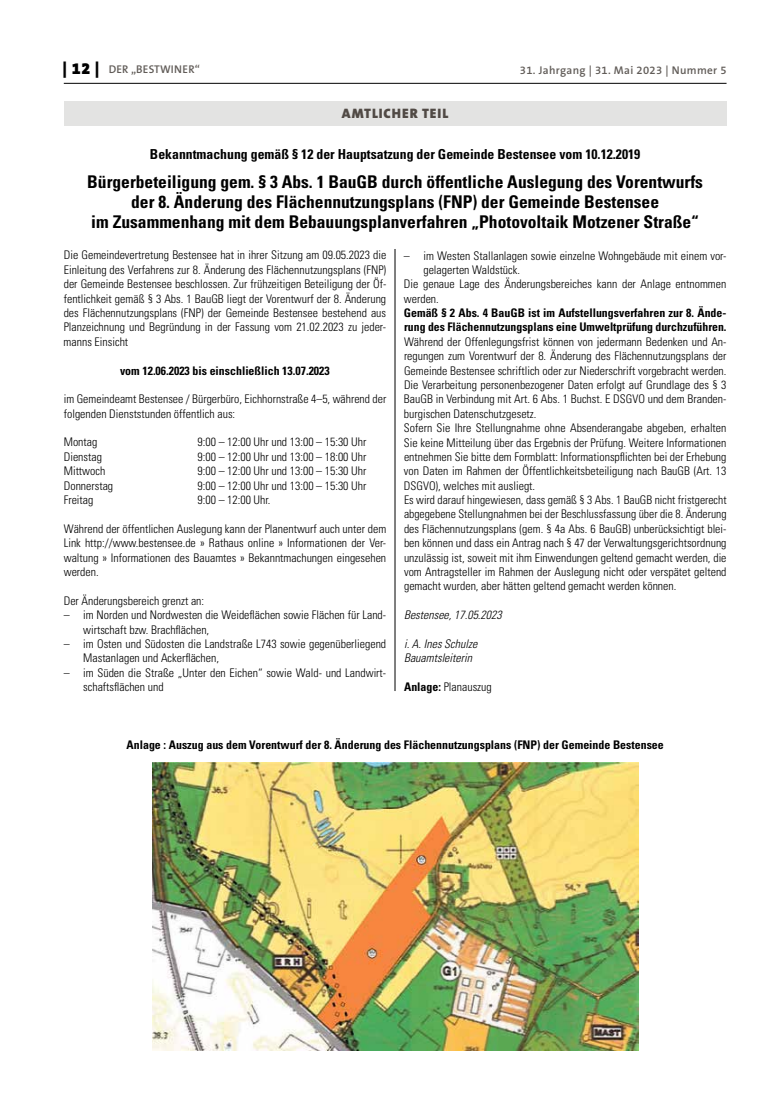
<style>
.page{position:relative;width:762px;height:1117px;background:#fff}
.page>*{position:absolute;margin:0;border:0;box-sizing:border-box;transform-origin:0 0}
.t1{font:700 condensed 17.5px/20px "Univers";color:#000;text-align:center}
.t2{font:700 condensed 13.75px "Univers";color:#000}
.t3{font:900 13.75px "The Sans B W9";letter-spacing:.07em;color:#514a45}
.t4{font:300 condensed 11.88px/14.4px "Univers";color:#000}
.t5{font:700 condensed 11.88px/14.2px "Univers";color:#000}
.t6{font:italic 300 condensed 11.88px/14.4px "Univers";color:#000}
.t7{font:600 11.25px "The Sans B W6";letter-spacing:.03em;color:#615c58}
.s1{font-family:"The Serif B W9";font-weight:900;font-size:16.25px;color:#000}
.s2{font-weight:700}
</style>
<div class="page">
<hr style="left:64px;top:83px;width:662px;height:1px;background:#000">
<div style="left:64px;top:101px;width:662px;height:25px;background:#e3e3e2"></div>
<hr style="left:395px;top:249px;width:1px;height:442px;background:#000">
<img style="left:152px;top:762px;width:486px;height:288px">
<p class="t7" style="left:63px;top:62px;width:139px"><span class="s1">| 12 |</span> Der „Bestwiner“</p>
<p class="t7" style="left:520px;top:62px;width:208px">31. Jahrgang | 31. Mai 2023 | Nummer 5</p>
<p class="t3" style="left:342px;top:104px;width:108px">AMTLICHER TEIL</p>
<p class="t2" style="left:150px;top:145px;width:492px">Bekanntmachung gemäß § 12 der Hauptsatzung der Gemeinde Bestensee vom 10.12.2019</p>
<p class="t1" style="left:87px;top:171px;width:617px">Bürgerbeteiligung gem. § 3 Abs. 1 BauGB durch öffentliche Auslegung des Vorentwurfs der 8. Änderung des Flächennutzungsplans (FNP) der Gemeinde Bestensee<br>im Zusammenhang mit dem Bebauungsplanverfahren „Photovoltaik Motzener Straße“</p>
<p class="t4" style="left:64px;top:248px;width:324px;text-align:justify">Die Gemeindevertretung Bestensee hat in ihrer Sitzung am 09.05.2023 die Einleitung des Verfahrens zur 8. Änderung des Flächennutzungsplans (FNP) der Gemeinde Bestensee beschlossen. Zur frühzeitigen Beteiligung der Öf&shy;fentlichkeit gemäß § 3 Abs. 1 BauGB liegt der Vorentwurf der 8. Änderung des Flächennutzungsplans (FNP) der Gemeinde Bestensee bestehend aus Planzeichnung und Begründung in der Fassung vom 21.02.2023 zu jeder&shy;manns Einsicht</p>
<p class="t5" style="left:120px;top:363px;width:211px">vom 12.06.2023 bis einschließlich 13.07.2023</p>
<p class="t4" style="left:64px;top:392px;width:324px">im Gemeindeamt Bestensee / Bürgerbüro, Eichhornstraße 4–5, während der folgenden Dienststunden öffentlich aus:</p>
<p class="t4" style="left:64px;top:435px;width:35px">Montag</p>
<p class="t4" style="left:198px;top:435px;width:170px">9:00 – 12:00 Uhr und 13:00 – 15:30 Uhr</p>
<p class="t4" style="left:64px;top:449px;width:40px">Dienstag</p>
<p class="t4" style="left:198px;top:449px;width:170px">9:00 – 12:00 Uhr und 13:00 – 18:00 Uhr</p>
<p class="t4" style="left:64px;top:464px;width:43px">Mittwoch</p>
<p class="t4" style="left:198px;top:464px;width:170px">9:00 – 12:00 Uhr und 13:00 – 15:30 Uhr</p>
<p class="t4" style="left:64px;top:478px;width:51px">Donnerstag</p>
<p class="t4" style="left:198px;top:478px;width:170px">9:00 – 12:00 Uhr und 13:00 – 15:30 Uhr</p>
<p class="t4" style="left:64px;top:492px;width:31px">Freitag</p>
<p class="t4" style="left:198px;top:492px;width:75px">9:00 – 12:00 Uhr.</p>
<p class="t4" style="left:64px;top:521px;width:324px;text-align:justify">Während der öffentlichen Auslegung kann der Planentwurf auch unter dem Link http://www.bestensee.de » Rathaus online » Informationen der Ver&shy;waltung » Informationen des Bauamtes » Bekanntmachungen eingesehen werden.</p>
<p class="t4" style="left:64px;top:593px;width:142px">Der Änderungsbereich grenzt an:</p>
<p class="t4" style="left:83px;top:607px;width:304px;text-indent:-19px">– im Norden und Nordwesten die Weideflächen sowie Flächen für Land&shy;wirtschaft bzw. Brachflächen,</p>
<p class="t4" style="left:83px;top:636px;width:304px;text-indent:-19px">– im Osten und Südosten die Landstraße L743 sowie gegenüberliegend<br>Mastanlagen und Ackerflächen,</p>
<p class="t4" style="left:83px;top:665px;width:304px;text-indent:-19px">– im Süden die Straße „Unter den Eichen“ sowie Wald- und Landwirt&shy;schaftsflächen und</p>
<p class="t4" style="left:404px;top:248px;width:324px">– im Westen Stallanlagen sowie einzelne Wohngebäude mit einem vor-</p>
<p class="t4" style="left:423px;top:262px;width:98px">gelagerten Waldstück.</p>
<p class="t4" style="left:404px;top:277px;width:324px">Die genaue Lage des Änderungsbereiches kann der Anlage entnommen</p>
<p class="t4" style="left:404px;top:291px;width:36px">werden.</p>
<p class="t5" style="left:404px;top:305px;width:324px">Gemäß § 2 Abs. 4 BauGB ist im Aufstellungsverfahren zur 8. Ände&shy;rung des Flächennutzungsplans eine Umweltprüfung durchzuführen.</p>
<p class="t4" style="left:404px;top:334px;width:324px">Während der Offenlegungsfrist können von jedermann Bedenken und An&shy;regungen zum Vorentwurf der 8. Änderung des Flächennutzungsplans der Gemeinde Bestensee schriftlich oder zur Niederschrift vorgebracht werden.<br>Die Verarbeitung personenbezogener Daten erfolgt auf Grundlage des § 3<br>BauGB in Verbindung mit Art. 6 Abs. 1 Buchst. E DSGVO und dem Branden&shy;burgischen Datenschutzgesetz.<br>Sofern Sie Ihre Stellungnahme ohne Absenderangabe abgeben, erhalten Sie keine Mitteilung über das Ergebnis der Prüfung. Weitere Informationen entnehmen Sie bitte dem Formblatt: Informationspflichten bei der Erhebung von Daten im Rahmen der Öffentlichkeitsbeteiligung nach BauGB (Art. 13<br>DSGVO), welches mit ausliegt.<br>Es wird darauf hingewiesen, dass gemäß § 3 Abs. 1 BauGB nicht fristgerecht abgegebene Stellungnahmen bei der Beschlussfassung über die 8. Änderung des Flächennutzungsplans (gem. § 4a Abs. 6 BauGB) unberücksichtigt blei&shy;ben können und dass ein Antrag nach § 47 der Verwaltungsgerichtsordnung unzulässig ist, soweit mit ihm Einwendungen geltend gemacht werden, die vom Antragsteller im Rahmen der Auslegung nicht oder verspätet geltend gemacht wurden, aber hätten geltend gemacht werden können.</p>
<p class="t6" style="left:404px;top:607px;width:99px">Bestensee, 17.05.2023</p>
<p class="t6" style="left:404px;top:636px;width:75px">i. A. Ines Schulze<br>Bauamtsleiterin</p>
<p class="t4" style="left:404px;top:679px;width:89px"><span class="s2">Anlage:</span> Planauszug</p>
<p class="t5" style="left:127px;top:737px;width:539px">Anlage : Auszug aus dem Vorentwurf der 8. Änderung des Flächennutzungsplans (FNP) der Gemeinde Bestensee</p>
</div>
